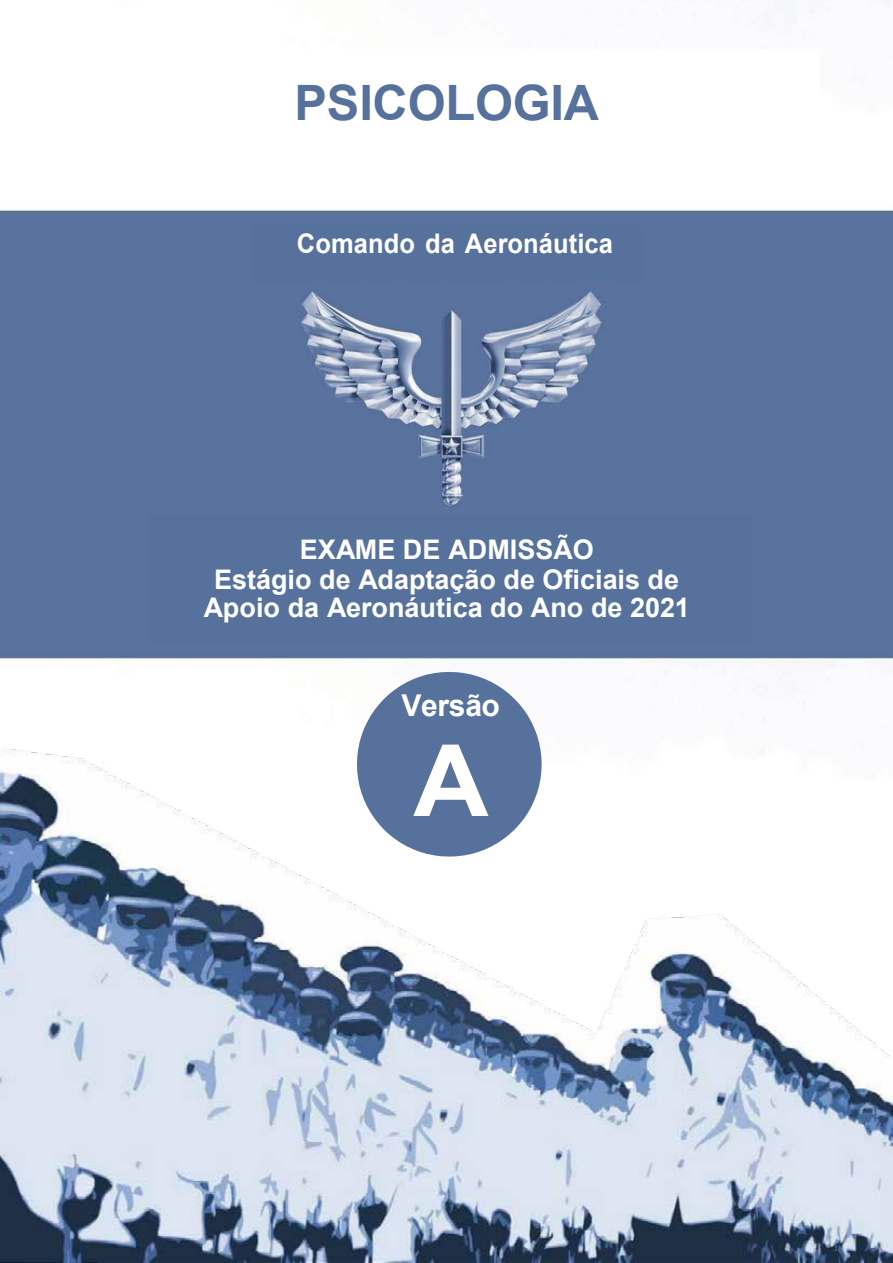
<style>
.page{position:relative;width:893px;height:1263px;background:#fff}
.page>*{position:absolute;margin:0;border:0;box-sizing:border-box;transform-origin:0 0}
.t1{font:700 99.75px "Arial";color:#fff;scale:1.05 1}
.t2{font:700 48.75px "Arial";letter-spacing:-.005em;color:#57719d}
.t3{font:700 30px "Arial";letter-spacing:-.01em;color:#fff}
.t4{font:700 27px/30.9px "Arial";color:#fff;text-align:center}
.t5{font:700 27px "Arial";color:#fff;scale:.94 1}
</style>
<div class="page">
<img style="left:0;top:0;width:893px;height:698px">
<img style="left:0;top:748px;width:893px;height:515px">
<svg style="left:357px;top:672px;width:185px;height:184px"></svg>
<div style="left:33px;top:49px;width:787px;height:104px;background:#fff"></div>
<div style="left:149px;top:515px;width:603px;height:129px;background:#57719d"></div>
<div style="left:253px;top:225px;width:389px;height:56px;background:#57719d"></div>
<h2 class="t2" style="left:294px;top:70px;width:306px">PSICOLOGIA</h2>
<p class="t5" style="left:297px;top:225px;width:338px">Comando da Aeronáutica</p>
<p class="t4" style="left:214px;top:534px;width:467px">EXAME DE ADMISSÃO<br>Estágio de Adaptação de Oficiais de</p>
<p class="t4" style="left:204px;top:593px;width:488px">Apoio da Aeronáutica do Ano de 2021</p>
<p class="t3" style="left:402px;top:685px;width:100px">Versão</p>
<h1 class="t1" style="left:413px;top:714px;width:73px">A</h1>
</div>
